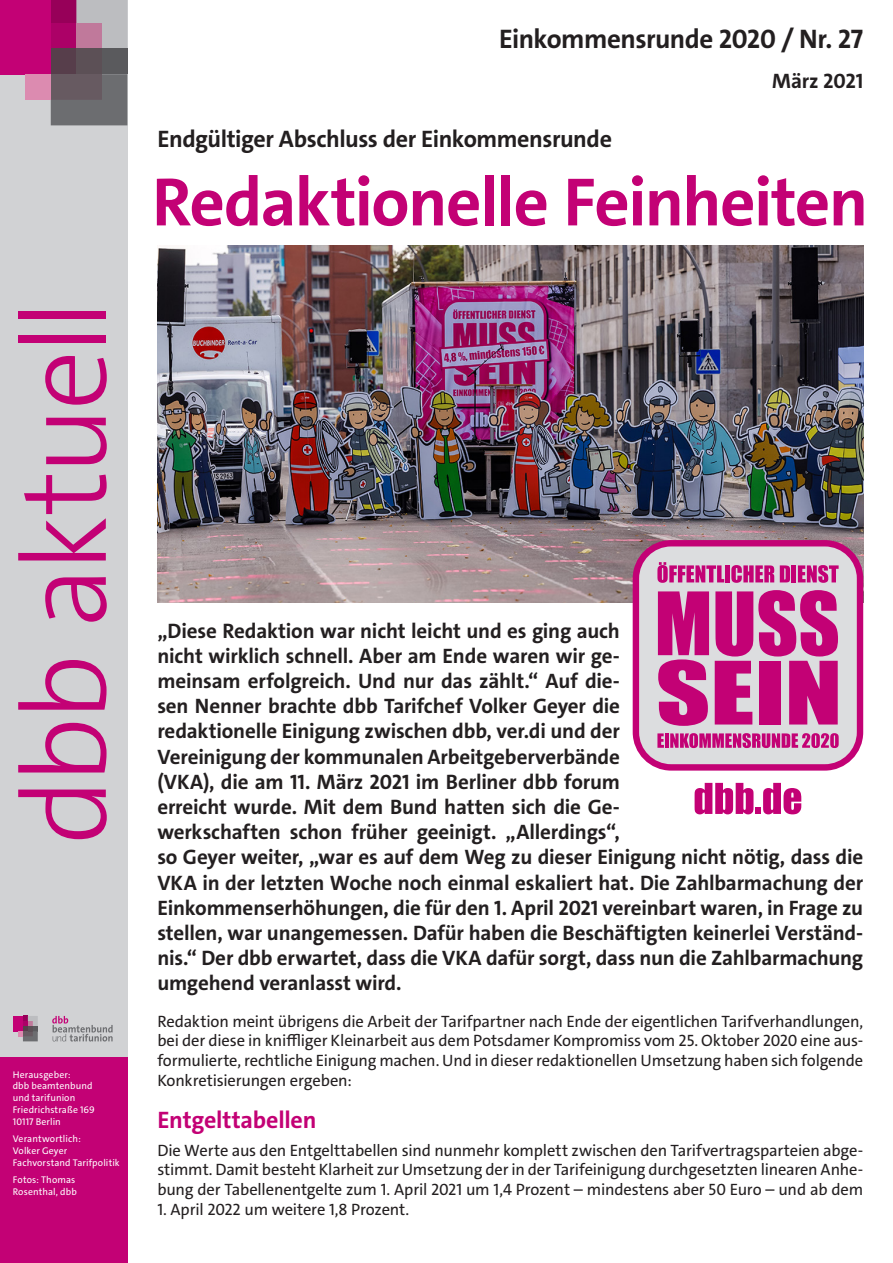
<style>
.page{position:relative;width:893px;height:1263px;background:#fff}
.page>*{position:absolute;margin:0;border:0;box-sizing:border-box;transform-origin:0 0}
.t1{font:300 120px "The Sans C4 s";letter-spacing:-.04em;color:#c30175}
.Überschrift{font:700 69px "The Sans C4 s";letter-spacing:-.025em;color:#c30175}
.Dachzeile{font:700 27px "The Sans C4 s";letter-spacing:-.02em;color:#231f20}
.Dachzeile-2{font:700 24px "The Sans C4 s";letter-spacing:-.02em;color:#231f20}
.Fliesstext{font:700 24px "The Sans C4 s";letter-spacing:-.005em;color:#c30175}
.Einleitung{font:700 21px/25.2px "The Sans C4 s";letter-spacing:-.01em;color:#231f20}
.Dachzeile-3{font:700 21px "The Sans C4 s";letter-spacing:-.01em;color:#231f20}
.Fliesstext-2{font:16.5px/19.8px "The Sans C4 s";letter-spacing:-.01em;color:#231f20;text-align:justify}
.Herausgeber{font:9.75px/11.7px "The Sans C4 s";letter-spacing:.01em;color:#fff}
</style>
<div class="page">
<div style="left:0;top:0;width:127px;height:1263px;background:#d1d2d4"></div>
<div style="left:0;top:0;width:51px;height:74px;background:#c30175"></div>
<div style="left:51px;top:0;width:25px;height:23px;background:#970059"></div>
<div style="left:51px;top:23px;width:25px;height:26px;background:#ac0167"></div>
<div style="left:51px;top:49px;width:25px;height:25px;background:#573e4b"></div>
<svg style="left:76px;top:0;width:51px;height:49px;background:#baa8b3"></svg>
<div style="left:76px;top:49px;width:26px;height:25px;background:#5c5056"></div>
<div style="left:102px;top:49px;width:25px;height:25px;background:#5a5a5d"></div>
<svg style="left:51px;top:74px;width:76px;height:51px;background:#6a666b"></svg>
<div style="left:25px;top:74px;width:26px;height:26px;background:#dc8bb0"></div>
<div style="left:0;top:1057px;width:127px;height:206px;background:#c30175"></div>
<svg style="left:52px;top:1016px;width:61px;height:25px"></svg>
<div style="left:13px;top:1016px;width:10px;height:15px;background:#c30175"></div>
<svg style="left:18px;top:1016px;width:20px;height:25px"></svg>
<img style="left:157px;top:246px;width:706px;height:356px">
<svg style="left:633px;top:540px;width:230px;height:231px;background:#d5a9c5"></svg>
<svg style="left:695px;top:783px;width:106px;height:31px"></svg>
<svg style="left:658px;top:591px;width:51px;height:135px;background:#c8348d"></svg>
<svg style="left:715px;top:590px;width:123px;height:134px;background:#ca4093"></svg>
<svg style="left:657px;top:562px;width:67px;height:21px"></svg>
<div style="left:725px;top:565px;width:5px;height:17px;background:#c30175"></div>
<svg style="left:731px;top:565px;width:43px;height:18px"></svg>
<svg style="left:780px;top:565px;width:10px;height:17px"></svg>
<hr style="left:792px;top:565px;width:4px;height:17px;background:#c30175">
<svg style="left:798px;top:565px;width:41px;height:18px"></svg>
<svg style="left:657px;top:733px;width:7px;height:15px"></svg>
<hr style="left:665px;top:733px;width:4px;height:15px;background:#c30175">
<svg style="left:670px;top:733px;width:169px;height:15px;background:#ca4595"></svg>
<h1 class="t1" style="left:-12px;top:845px;width:547px;rotate:-90deg">dbb aktuell</h1>
<p class="Herausgeber" style="left:13px;top:1069px;width:59px">Herausgeber:</p>
<p class="Herausgeber" style="left:13px;top:1080px;width:81px">dbb beamtenbund und tarifunion</p>
<p class="Herausgeber" style="left:13px;top:1104px;width:84px">Friedrichstraße 169</p>
<p class="Herausgeber" style="left:13px;top:1115px;width:50px">10117 Berlin</p>
<p class="Herausgeber" style="left:13px;top:1133px;width:70px">Verantwortlich:</p>
<p class="Herausgeber" style="left:13px;top:1145px;width:56px">Volker Geyer</p>
<p class="Herausgeber" style="left:13px;top:1156px;width:108px">Fachvorstand Tarifpolitik</p>
<p class="Herausgeber" style="left:13px;top:1174px;width:66px">Fotos: Thomas<br>Rosenthal, dbb</p>
<p class="Dachzeile" style="left:499px;top:21px;width:366px">Einkommensrunde 2020 / Nr. 27</p>
<p class="Dachzeile-3" style="left:772px;top:68px;width:92px">März 2021</p>
<p class="Dachzeile-2" style="left:157px;top:123px;width:456px">Endgültiger Abschluss der Einkommensrunde</p>
<p class="Überschrift" style="left:152px;top:158px;width:718px">Redaktionelle Feinheiten</p>
<p class="Einleitung" style="left:157px;top:618px;width:707px">„Diese Redaktion war nicht leicht und es ging auch<br>nicht wirklich schnell. Aber am Ende waren wir ge-<br>meinsam erfolgreich. Und nur das zählt.“ Auf die-<br>sen Nenner brachte dbb Tarifchef Volker Geyer die<br>redaktionelle Einigung zwischen dbb, ver.di und der<br>Vereinigung der kommunalen Arbeitgeberverbände<br>(VKA), die am 11. März 2021 im Berliner dbb forum<br>erreicht wurde. Mit dem Bund hatten sich die Ge-<br>werkschaften schon früher geeinigt. „Allerdings“,<br>so Geyer weiter, „war es auf dem Weg zu dieser Einigung nicht nötig, dass die VKA in der letzten Woche noch einmal eskaliert hat. Die Zahlbarmachung der Einkommenserhöhungen, die für den 1. April 2021 vereinbart waren, in Frage zu stellen, war unangemessen. Dafür haben die Beschäftigten keinerlei Verständ&shy;nis.“ Der dbb erwartet, dass die VKA dafür sorgt, dass nun die Zahlbarmachung umgehend veranlasst wird.</p>
<p class="Fliesstext-2" style="left:157px;top:1011px;width:707px">Redaktion meint übrigens die Arbeit der Tarifpartner nach Ende der eigentlichen Tarifverhandlungen, bei der diese in kniffliger Kleinarbeit aus dem Potsdamer Kompromiss vom 25. Oktober 2020 eine aus&shy;formulierte, rechtliche Einigung machen. Und in dieser redaktionellen Umsetzung haben sich folgende Konkretisierungen ergeben:</p>
<p class="Fliesstext" style="left:157px;top:1105px;width:161px">Entgelttabellen</p>
<p class="Fliesstext-2" style="left:157px;top:1140px;width:707px">Die Werte aus den Entgelttabellen sind nunmehr komplett zwischen den Tarifvertragsparteien abge&shy;stimmt. Damit besteht Klarheit zur Umsetzung der in der Tarifeinigung durchgesetzten linearen Anhe&shy;bung der Tabellenentgelte zum 1. April 2021 um 1,4 Prozent – mindestens aber 50 Euro – und ab dem</p>
<p class="Fliesstext-2" style="left:157px;top:1200px;width:253px">1. April 2022 um weitere 1,8 Prozent.</p>
</div>
